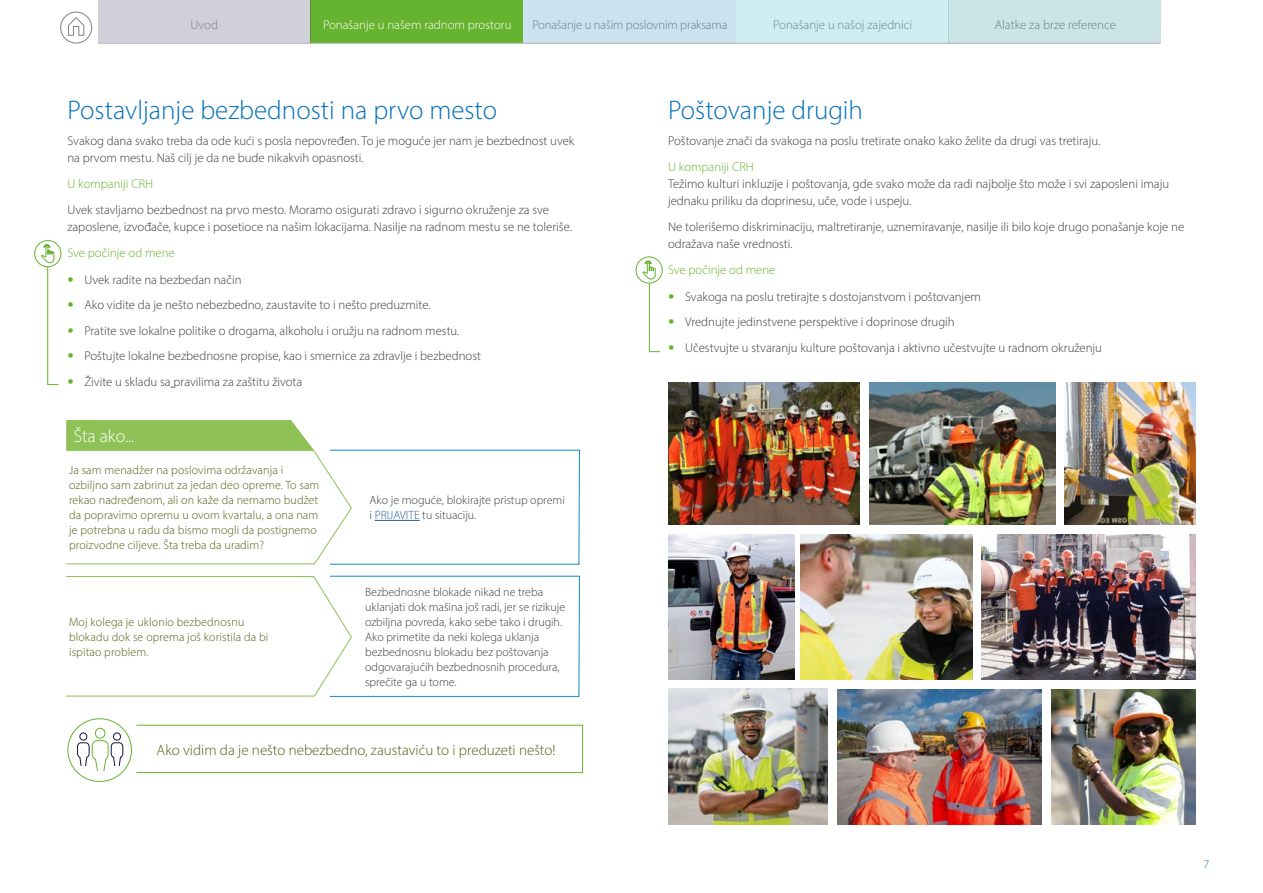
<style>
.page{position:relative;width:1263px;height:893px;background:#fff}
.page>*{position:absolute;margin:0;border:0;box-sizing:border-box;transform-origin:0 0}
.t1{font:300 27px "Myriad Pro";color:#0070ba}
.t2{font:300 18px "Myriad Pro";color:#fff}
.t3{font:300 15px "Myriad Pro";color:#4d6113}
.t4{font:300 12.75px/17.1px "Myriad Pro";color:#3b3c43}
.t5{font:300 12.75px "Myriad Pro";color:#818289}
.t6{font:300 12.75px "Myriad Pro";color:#65b32e}
.t7{font:300 12.75px "Myriad Pro";color:#fff}
.t8{font:300 12px/15px "Myriad Pro";letter-spacing:.01em;color:#4d6113}
.t9{font:300 12px/15px "Myriad Pro";color:#3b3c43}
.t10{font:300 12px "Myriad Pro";color:#0070ba}
.s1{font-family:"Helvetica Neue LT Std";color:#65b32e}
.s2{color:#275b9b}
</style>
<div class="page">
<div style="left:60px;top:12px;width:32px;height:31px;border:1px solid #818289;border-radius:50%"></div>
<svg style="left:68px;top:17px;width:16px;height:19px"></svg>
<div style="left:311px;top:0;width:212px;height:43px;background:#65b32e"></div>
<div style="left:98px;top:0;width:213px;height:43px;background:#d0d0d8"></div>
<hr style="left:98px;top:43px;width:1063px;height:1px;background:#b6b7b7">
<div style="left:523px;top:0;width:213px;height:43px;background:#cde2f1"></div>
<div style="left:736px;top:0;width:212px;height:43px;background:#cdedf0"></div>
<div style="left:948px;top:0;width:213px;height:43px;background:#cde4e7"></div>
<svg style="left:66px;top:575px;width:514px;height:122px"></svg>
<svg style="left:66px;top:420px;width:514px;height:145px"></svg>
<hr style="left:375px;top:520px;width:45px;height:1px;background:#275b9b">
<svg style="left:67px;top:718px;width:65px;height:64px"></svg>
<div style="left:114px;top:733px;width:6px;height:7px;background:#fff;border-radius:50%"></div>
<div style="left:113px;top:732px;width:8px;height:8px;border:1px solid #14133b;border-radius:50%"></div>
<div style="left:95px;top:728px;width:10px;height:10px;background:#fff;border-radius:50%"></div>
<div style="left:95px;top:728px;width:10px;height:11px;border:1px solid #65b32e;border-radius:50%"></div>
<div style="left:80px;top:733px;width:7px;height:7px;background:#fff;border-radius:50%"></div>
<div style="left:79px;top:732px;width:8px;height:8px;border:1px solid #14133b;border-radius:50%"></div>
<svg style="left:77px;top:740px;width:47px;height:32px"></svg>
<div style="left:136px;top:725px;width:447px;height:48px;border:1px solid #65b32e"></div>
<img style="left:668px;top:383px;width:192px;height:142px">
<img style="left:668px;top:535px;width:126px;height:145px">
<img style="left:869px;top:383px;width:186px;height:142px">
<img style="left:1065px;top:383px;width:130px;height:142px">
<img style="left:801px;top:535px;width:171px;height:145px">
<img style="left:982px;top:535px;width:213px;height:145px">
<img style="left:1051px;top:689px;width:144px;height:136px">
<img style="left:668px;top:688px;width:160px;height:137px">
<img style="left:838px;top:689px;width:203px;height:136px">
<svg style="left:35px;top:241px;width:26px;height:26px"></svg>
<div style="left:34px;top:240px;width:27px;height:27px;border:1px solid #65b32e;border-radius:50%"></div>
<svg style="left:41px;top:244px;width:18px;height:141px"></svg>
<svg style="left:636px;top:257px;width:26px;height:26px"></svg>
<div style="left:636px;top:257px;width:27px;height:26px;border:1px solid #65b32e;border-radius:50%"></div>
<svg style="left:642px;top:260px;width:19px;height:92px"></svg>
<p class="t5" style="left:191px;top:17px;width:29px">Uvod</p>
<p class="t7" style="left:323px;top:17px;width:190px">Ponašanje u našem radnom prostoru</p>
<p class="t5" style="left:532px;top:17px;width:197px">Ponašanje u našim poslovnim praksama</p>
<p class="t5" style="left:773px;top:17px;width:140px">Ponašanje u našoj zajednici</p>
<p class="t5" style="left:995px;top:17px;width:123px">Alatke za brze reference</p>
<h1 class="t1" style="left:67px;top:93px;width:431px">Postavljanje bezbednosti na prvo mesto</h1>
<p class="t4" style="left:67px;top:132px;width:508px">Svakog dana svako treba da ode kući s posla nepovređen. To je moguće jer nam je bezbednost uvek na prvom mestu. Naš cilj je da ne bude nikakvih opasnosti.</p>
<p class="t6" style="left:67px;top:176px;width:87px">U kompaniji CRH</p>
<p class="t4" style="left:67px;top:201px;width:506px">Uvek stavljamo bezbednost na prvo mesto. Moramo osigurati zdravo i sigurno okruženje za sve zaposlene, izvođače, kupce i posetioce na našim lokacijama. Nasilje na radnom mestu se ne toleriše.</p>
<p class="t6" style="left:67px;top:245px;width:109px">Sve počinje od mene</p>
<p class="t4" style="left:67px;top:271px;width:176px"><span class="s1">•</span> Uvek radite na bezbedan način</p>
<p class="t4" style="left:67px;top:296px;width:365px"><span class="s1">•</span> Ako vidite da je nešto nebezbedno, zaustavite to i nešto preduzmite.</p>
<p class="t4" style="left:67px;top:322px;width:394px"><span class="s1">•</span> Pratite sve lokalne politike o drogama, alkoholu i oružju na radnom mestu.</p>
<p class="t4" style="left:67px;top:347px;width:415px"><span class="s1">•</span> Poštujte lokalne bezbednosne propise, kao i smernice za zdravlje i bezbednost</p>
<p class="t4" style="left:67px;top:373px;width:236px"><span class="s1">•</span> Živite u skladu sa pravilima za zaštitu života</p>
<h2 class="t2" style="left:74px;top:425px;width:62px">Šta ako...</h2>
<p class="t8" style="left:69px;top:463px;width:252px">Ja sam menadžer na poslovima održavanja i ozbiljno sam zabrinut za jedan deo opreme. To sam rekao nadređenom, ali on kaže da nemamo budžet da popravimo opremu u ovom kvartalu, a ona nam je potrebna u radu da bismo mogli da postignemo proizvodne ciljeve. Šta treba da uradim?</p>
<p class="t8" style="left:69px;top:614px;width:201px">Moj kolega je uklonio bezbednosnu blokadu dok se oprema još koristila da bi ispitao problem.</p>
<p class="t9" style="left:370px;top:493px;width:197px">Ako je moguće, blokirajte pristup opremi i <span class="s2">PRIJAVITE</span> tu situaciju.</p>
<p class="t9" style="left:365px;top:584px;width:202px">Bezbednosne blokade nikad ne treba uklanjati dok mašina još radi, jer se rizikuje ozbiljna povreda, kako sebe tako i drugih.<br>Ako primetite da neki kolega uklanja bezbednosnu blokadu bez poštovanja odgovarajućih bezbednosnih procedura, sprečite ga u tome.</p>
<p class="t3" style="left:157px;top:740px;width:400px">Ako vidim da je nešto nebezbedno, zaustaviću to i preduzeti nešto!</p>
<h1 class="t1" style="left:668px;top:93px;width:196px">Poštovanje drugih</h1>
<p class="t4" style="left:668px;top:132px;width:434px">Poštovanje znači da svakoga na poslu tretirate onako kako želite da drugi vas tretiraju.</p>
<p class="t6" style="left:668px;top:159px;width:87px">U kompaniji CRH</p>
<p class="t4" style="left:668px;top:175px;width:503px">Težimo kulturi inkluzije i poštovanja, gde svako može da radi najbolje što može i svi zaposleni imaju jednaku priliku da doprinesu, uče, vode i uspeju.</p>
<p class="t4" style="left:668px;top:218px;width:518px">Ne tolerišemo diskriminaciju, maltretiranje, uznemiravanje, nasilje ili bilo koje drugo ponašanje koje ne odražava naše vrednosti.</p>
<p class="t6" style="left:668px;top:263px;width:109px">Sve počinje od mene</p>
<p class="t4" style="left:668px;top:288px;width:314px"><span class="s1">•</span> Svakoga na poslu tretirajte s dostojanstvom i poštovanjem</p>
<p class="t4" style="left:668px;top:313px;width:288px"><span class="s1">•</span> Vrednujte jedinstvene perspektive i doprinose drugih</p>
<p class="t4" style="left:668px;top:339px;width:435px"><span class="s1">•</span> Učestvujte u stvaranju kulture poštovanja i aktivno učestvujte u radnom okruženju</p>
<p class="t10" style="left:1203px;top:856px;width:7px">7</p>
</div>
